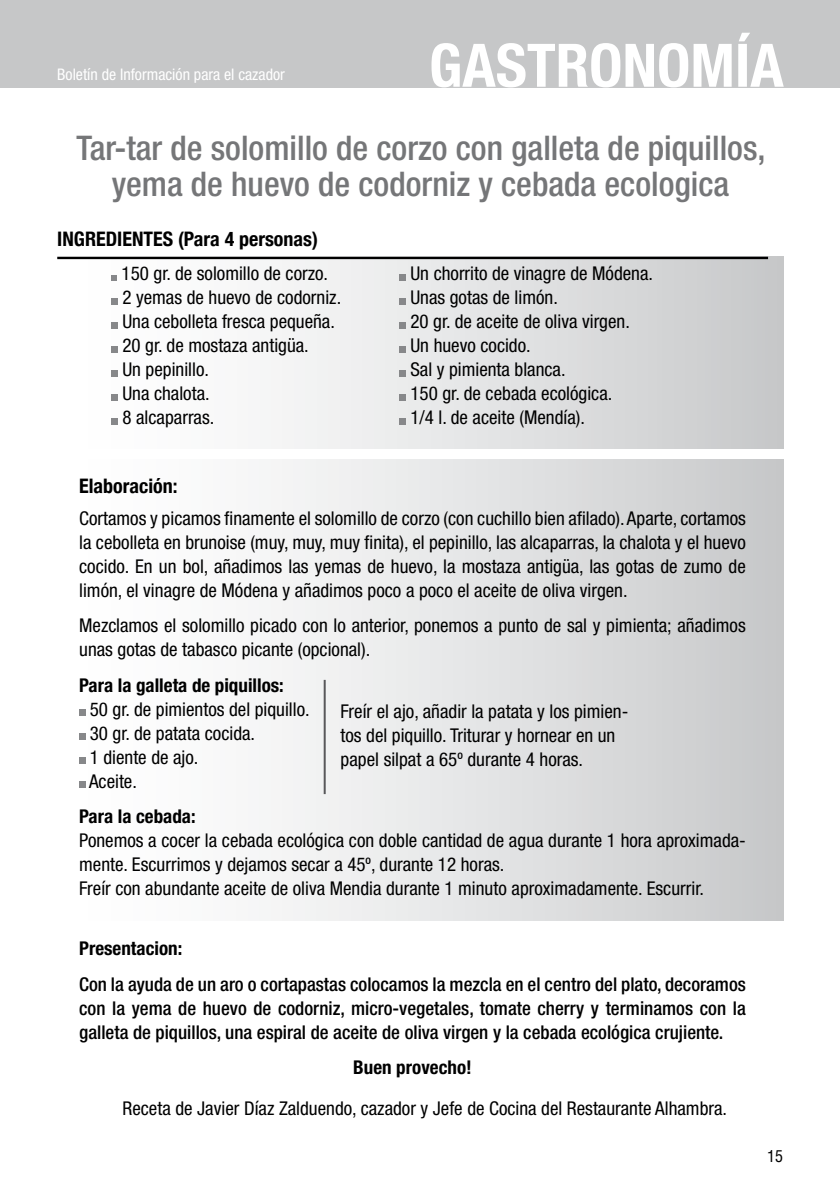
<style>
.page{position:relative;width:840px;height:1191px;background:#fff}
.page>*{position:absolute;margin:0;border:0;box-sizing:border-box;transform-origin:0 0}
.t1{font:700 condensed 60px "Helvetica Neue";color:#fff}
.t2{font:500 condensed 34px/36px "Helvetica Neue";color:#757678;text-align:center}
.t3{font:700 condensed 20px "Helvetica Neue";color:#000}
.t4{font:condensed 19px/24px "Helvetica Neue";color:#000}
.t5{font:500 condensed 19px/24px "Helvetica Neue";color:#000;text-align:justify}
.t6{font:700 condensed 19px "Helvetica Neue";color:#000}
.t7{font:condensed 16px "Helvetica Neue";color:#fff}
.t8{font:condensed 16px "Helvetica";color:#000}
</style>
<div class="page">
<div style="left:0;top:0;width:839px;height:87px;background:#c6c7c8"></div>
<div style="left:57px;top:257px;width:726px;height:191px;background:linear-gradient(to right,#fff,#cacbcc)"></div>
<div style="left:57px;top:459px;width:725px;height:461px;background:linear-gradient(to right,#fff,#cacbcd)"></div>
<svg style="left:112px;top:275px;width:5px;height:5px"></svg>
<svg style="left:112px;top:298px;width:6px;height:6px"></svg>
<svg style="left:112px;top:322px;width:6px;height:6px"></svg>
<svg style="left:112px;top:346px;width:6px;height:6px"></svg>
<svg style="left:112px;top:370px;width:6px;height:6px"></svg>
<svg style="left:112px;top:394px;width:6px;height:6px"></svg>
<svg style="left:112px;top:418px;width:6px;height:6px"></svg>
<svg style="left:79px;top:709px;width:6px;height:6px"></svg>
<svg style="left:79px;top:733px;width:6px;height:6px"></svg>
<svg style="left:79px;top:757px;width:6px;height:6px"></svg>
<svg style="left:79px;top:781px;width:6px;height:6px"></svg>
<svg style="left:399px;top:274px;width:6px;height:6px"></svg>
<svg style="left:399px;top:298px;width:6px;height:6px"></svg>
<svg style="left:399px;top:322px;width:6px;height:6px"></svg>
<svg style="left:399px;top:346px;width:6px;height:6px"></svg>
<svg style="left:399px;top:370px;width:6px;height:6px"></svg>
<svg style="left:399px;top:394px;width:6px;height:6px"></svg>
<svg style="left:399px;top:418px;width:6px;height:6px"></svg>
<hr style="left:57px;top:257px;width:710px;height:2px;background:#000">
<hr style="left:323px;top:680px;width:2px;height:114px;background:#58585a">
<p class="t7" style="left:57px;top:65px;width:229px">Boletín de Información para el cazador</p>
<h1 class="t1" style="left:428px;top:29px;width:356px">GASTRONOMÍA</h1>
<h2 class="t2" style="left:76px;top:129px;width:690px">Tar-tar de solomillo de corzo con galleta de piquillos, yema de huevo de codorniz y cebada ecologica</h2>
<p class="t3" style="left:57px;top:227px;width:262px">INGREDIENTES (Para 4 personas)</p>
<p class="t4" style="left:121px;top:261px;width:221px">150 gr. de solomillo de corzo.<br>2 yemas de huevo de codorniz.<br>Una cebolleta fresca pequeña.<br>20 gr. de mostaza antigüa.<br>Un pepinillo.<br>Una chalota.<br>8 alcaparras.</p>
<p class="t4" style="left:410px;top:261px;width:244px">Un chorrito de vinagre de Módena.<br>Unas gotas de limón.<br>20 gr. de aceite de oliva virgen.<br>Un huevo cocido.<br>Sal y pimienta blanca.<br>150 gr. de cebada ecológica.<br>1/4 l. de aceite (Mendía).</p>
<p class="t3" style="left:79px;top:474px;width:100px">Elaboración:</p>
<p class="t4" style="left:79px;top:506px;width:668px;text-align:justify">Cortamos y picamos finamente el solomillo de corzo (con cuchillo bien afilado). Aparte, cortamos la cebolleta en brunoise (muy, muy, muy finita), el pepinillo, las alcaparras, la chalota y el huevo cocido. En un bol, añadimos las yemas de huevo, la mostaza antigüa, las gotas de zumo de limón, el vinagre de Módena y añadimos poco a poco el aceite de oliva virgen.</p>
<p class="t4" style="left:79px;top:613px;width:667px">Mezclamos el solomillo picado con lo anterior, ponemos a punto de sal y pimienta; añadimos unas gotas de tabasco picante (opcional).</p>
<p class="t6" style="left:79px;top:673px;width:206px">Para la galleta de piquillos:</p>
<p class="t4" style="left:89px;top:696px;width:222px">50 gr. de pimientos del piquillo.<br>30 gr. de patata cocida.<br>1 diente de ajo.<br>Aceite.</p>
<p class="t6" style="left:79px;top:804px;width:118px">Para la cebada:</p>
<p class="t4" style="left:79px;top:828px;width:668px">Ponemos a cocer la cebada ecológica con doble cantidad de agua durante 1 hora aproximada&shy;mente. Escurrimos y dejamos secar a 45º, durante 12 horas.<br>Freír con abundante aceite de oliva Mendia durante 1 minuto aproximadamente. Escurrir.</p>
<p class="t4" style="left:340px;top:699px;width:289px">Freír el ajo, añadir la patata y los pimien&shy;tos del piquillo. Triturar y hornear en un papel silpat a 65º durante 4 horas.</p>
<p class="t6" style="left:79px;top:937px;width:105px">Presentacion:</p>
<p class="t5" style="left:79px;top:971px;width:667px">Con la ayuda de un aro o cortapastas colocamos la mezcla en el centro del plato, decoramos con la yema de huevo de codorniz, micro-vegetales, tomate cherry y terminamos con la galleta de piquillos, una espiral de aceite de oliva virgen y la cebada ecológica crujiente.</p>
<p class="t6" style="left:353px;top:1055px;width:120px">Buen provecho!</p>
<p class="t4" style="left:122px;top:1096px;width:605px">Receta de Javier Díaz Zalduendo, cazador y Jefe de Cocina del Restaurante Alhambra.</p>
<p class="t8" style="left:766px;top:1146px;width:17px">15</p>
</div>
